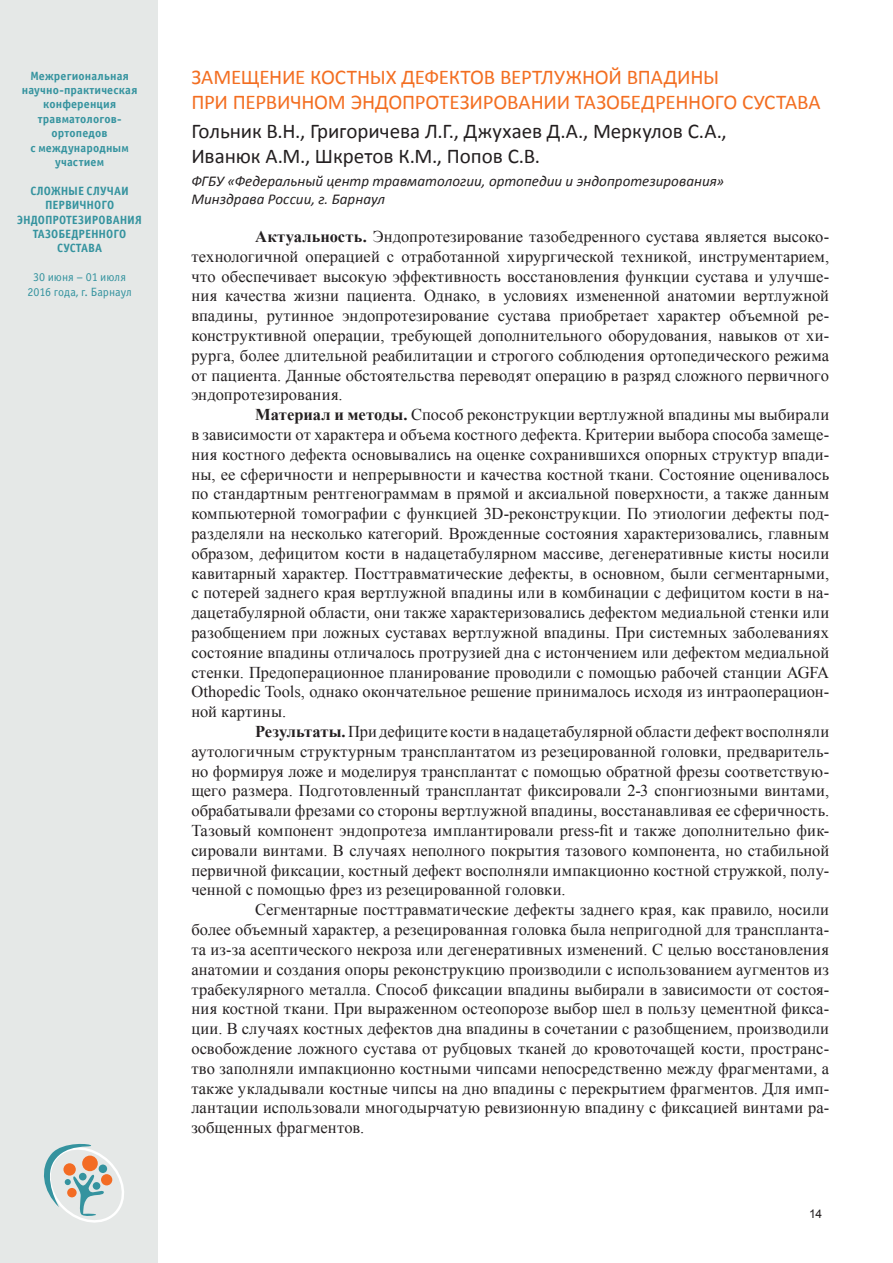
<style>
.page{position:relative;width:893px;height:1263px;background:#fff}
.page>*{position:absolute;margin:0;border:0;box-sizing:border-box;transform-origin:0 0}
.t1{font:21px "Calibri";letter-spacing:-.015em;color:#f36e21}
.t2{font:21px/25.2px "Calibri";letter-spacing:-.005em;color:#231f20}
.t3{font:16.5px/19.8px "Times New Roman";letter-spacing:.005em;color:#231f20;text-align:justify}
.t4{font:italic 15px/18px "Calibri";color:#231f20}
.t5{font:700 12px/14.4px "Officina Sans C";letter-spacing:.01em;color:#35939f;text-align:center}
.t6{font:12px/14.4px "Officina Sans C";color:#35939f;text-align:center}
.t7{font:12px "Arial";color:#231f20}
.s1{font-weight:700}
</style>
<div class="page">
<div style="left:0;top:0;width:157px;height:1263px;background:#e5e8e7"></div>
<svg style="left:44px;top:1143px;width:80px;height:80px"></svg>
<p class="t5" style="left:22px;top:69px;width:117px">Межрегиональная научно-практическая конференция травматологов&shy;ортопедов<br>с международным участием</p>
<p class="t5" style="left:30px;top:184px;width:64px">СЛОЖНЫ Е СЛУЧ</p>
<p class="t5" style="left:114px;top:184px;width:16px">АИ</p>
<p class="t5" style="left:45px;top:198px;width:71px">П ЕРВИЧНОГО</p>
<p class="t5" style="left:17px;top:213px;width:126px">ЭНДОП РОТЕЗИРОВАНИЯ</p>
<p class="t5" style="left:33px;top:227px;width:95px">ТАЗОБЕДРЕННОГО</p>
<p class="t5" style="left:57px;top:241px;width:8px">СУСТ</p>
<p class="t5" style="left:81px;top:241px;width:23px">АВА</p>
<p class="t6" style="left:27px;top:270px;width:106px">30 июня – 01 июля<br>2016 года, г. Барнаул</p>
<p class="t1" style="left:191px;top:64px;width:53px">ЗАМЕЩЕНИЕ</p>
<p class="t1" style="left:310px;top:64px;width:13px">КОСТН</p>
<p class="t1" style="left:370px;top:64px;width:81px">ЫХ ДЕФЕКТОВ</p>
<p class="t1" style="left:500px;top:64px;width:12px">ВЕРТЛ</p>
<p class="t1" style="left:554px;top:64px;width:26px">УЖНОЙ</p>
<p class="t1" style="left:627px;top:64px;width:14px">ВПАДИН</p>
<p class="t1" style="left:703px;top:64px;width:18px">Ы</p>
<p class="t1" style="left:191px;top:89px;width:13px">ПРИ</p>
<p class="t1" style="left:233px;top:89px;width:13px">ПЕРВИЧНО</p>
<p class="t1" style="left:328px;top:89px;width:48px">М ЭНДОПРОТЕЗИРОВАНИИ</p>
<p class="t1" style="left:575px;top:89px;width:13px">ТАЗО</p>
<p class="t1" style="left:620px;top:89px;width:24px">БЕДРЕННОГО</p>
<p class="t1" style="left:742px;top:89px;width:35px">СУСТАВА</p>
<p class="t2" style="left:191px;top:118px;width:537px">Гольник В.Н., Григоричева Л.Г., Джухаев Д.А., Меркулов С.А.,<br>Иванюк А.М., Шкретов К.М., Попов С.В.</p>
<p class="t4" style="left:191px;top:171px;width:534px">ФГБУ «Федеральный центр травматологии, ортопедии и эндопротезирования»<br>Минздрава России, г. Барнаул</p>
<p class="t3" style="left:191px;top:226px;width:639px;text-indent:64px"><span class="s1">Актуальность.</span> Эндопротезирование тазобедренного сустава является высоко&shy;технологичной операцией с отработанной хирургической техникой, инструментарием, что обеспечивает высокую эффективность восстановления функции сустава и улучше&shy;ния качества жизни пациента. Однако, в условиях измененной анатомии вертлужной впадины, рутинное эндопротезирование сустава приобретает характер объемной ре&shy;конструктивной операции, требующей дополнительного оборудования, навыков от хи&shy;рурга, более длительной реабилитации и строгого соблюдения ортопедического режима от пациента. Данные обстоятельства переводят операцию в разряд сложного первичного эндопротезирования.</p>
<p class="t3" style="left:191px;top:405px;width:639px;text-indent:64px"><span class="s1">Материал и методы.</span> Способ реконструкции вертлужной впадины мы выбирали в зависимости от характера и объема костного дефекта. Критерии выбора способа замеще&shy;ния костного дефекта основывались на оценке сохранившихся опорных структур впади&shy;ны, ее сферичности и непрерывности и качества костной ткани. Состояние оценивалось по стандартным рентгенограммам в прямой и аксиальной поверхности, а также данным компьютерной томографии с функцией 3D-реконструкции. По этиологии дефекты под&shy;разделяли на несколько категорий. Врожденные состояния характеризовались, главным образом, дефицитом кости в надацетабулярном массиве, дегенеративные кисты носили кавитарный характер. Посттравматические дефекты, в основном, были сегментарными, с потерей заднего края вертлужной впадины или в комбинации с дефицитом кости в на&shy;дацетабулярной области, они также характеризовались дефектом медиальной стенки или разобщением при ложных суставах вертлужной впадины. При системных заболеваниях состояние впадины отличалось протрузией дна с истончением или дефектом медиальной стенки. Предоперационное планирование проводили с помощью рабочей станции AGFA Othopedic Tools, однако окончательное решение принималось исходя из интраоперацион&shy;ной картины.</p>
<p class="t3" style="left:191px;top:721px;width:639px;text-indent:64px"><span class="s1">Результаты.</span> При дефиците кости в надацетабулярной области дефект восполняли аутологичным структурным трансплантатом из резецированной головки, предваритель&shy;но формируя ложе и моделируя трансплантат с помощью обратной фрезы соответствую&shy;щего размера. Подготовленный трансплантат фиксировали 2-3 спонгиозными винтами, обрабатывали фрезами со стороны вертлужной впадины, восстанавливая ее сферичность.<br>Тазовый компонент эндопротеза имплантировали press-fit и также дополнительно фик&shy;сировали винтами. В случаях неполного покрытия тазового компонента, но стабильной первичной фиксации, костный дефект восполняли импакционно костной стружкой, полу&shy;ченной с помощью фрез из резецированной головки.</p>
<p class="t3" style="left:191px;top:900px;width:639px;text-indent:64px">Сегментарные посттравматические дефекты заднего края, как правило, носили более объемный характер, а резецированная головка была непригодной для транспланта&shy;та из-за асептического некроза или дегенеративных изменений. С целью восстановления анатомии и создания опоры реконструкцию производили с использованием аугментов из трабекулярного металла. Способ фиксации впадины выбирали в зависимости от состоя&shy;ния костной ткани. При выраженном остеопорозе выбор шел в пользу цементной фикса&shy;ции. В случаях костных дефектов дна впадины в сочетании с разобщением, производили освобождение ложного сустава от рубцовых тканей до кровоточащей кости, пространс&shy;тво заполняли импакционно костными чипсами непосредственно между фрагментами, а также укладывали костные чипсы на дно впадины с перекрытием фрагментов. Для имп&shy;лантации использовали многодырчатую ревизионную впадину с фиксацией винтами ра&shy;зобщенных фрагментов.</p>
<p class="t7" style="left:809px;top:1206px;width:14px">14</p>
</div>
